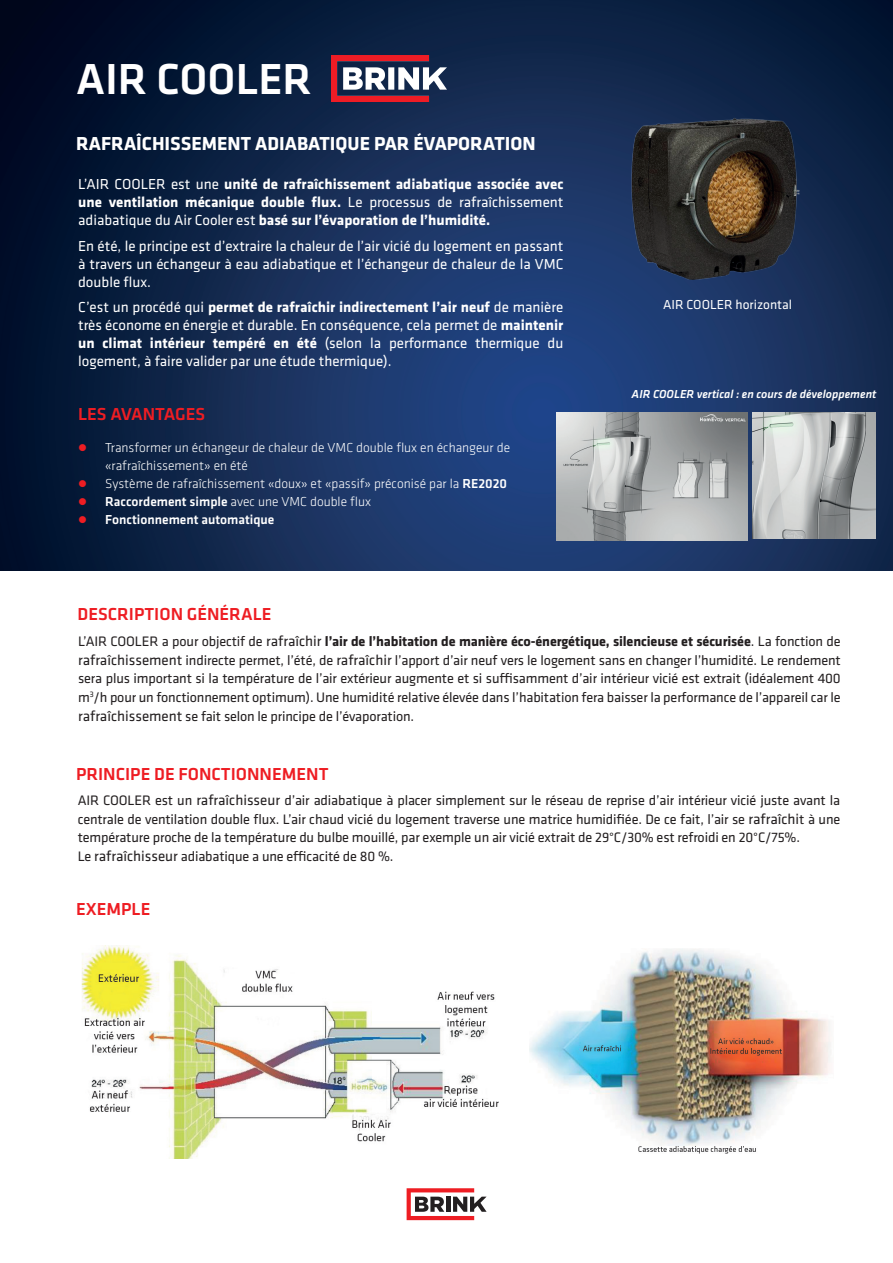
<style>
.page{position:relative;width:893px;height:1263px;background:#fff}
.page>*{position:absolute;margin:0;border:0;box-sizing:border-box;transform-origin:0 0}
.t1{font:500 45px "Klavika Basic";color:#fff}
.t2{font:700 19.5px "Klavika Basic";color:#fff}
.t3{font:500 18px "Klavika Basic";color:#ee1d23}
.t4{font:15px/18px "Klavika Basic";color:#fff;text-align:justify}
.t5{font:700 15px/18px "Klavika Basic";color:#fff;text-align:justify}
.t6{font:14.25px/18.8px "Klavika Basic";letter-spacing:-.01em;color:#231f20;text-align:justify}
.t7{font:300 13.5px/18px "Klavika Basic";color:#fff}
.t8{font:13.5px "Klavika Basic";color:#fff}
.t9{font:italic 500 12px "Klavika";color:#fff}
.s1{font-weight:400}
.s2{font-weight:700}
.s3{font-weight:500}
.s4{font-size:15px}
</style>
<div class="page">
<svg style="left:407px;top:1188px;width:80px;height:32px"></svg>
<img style="left:0;top:1px;width:892px;height:570px">
<img style="left:81px;top:946px;width:418px;height:212px">
<img style="left:529px;top:948px;width:302px;height:206px">
<img style="left:620px;top:103px;width:197px;height:189px">
<img style="left:556px;top:412px;width:191px;height:128px">
<img style="left:752px;top:412px;width:124px;height:127px">
<img style="left:332px;top:56px;width:115px;height:46px">
<svg style="left:79px;top:444px;width:7px;height:7px"></svg>
<svg style="left:79px;top:480px;width:7px;height:7px"></svg>
<svg style="left:79px;top:498px;width:7px;height:7px"></svg>
<svg style="left:79px;top:516px;width:7px;height:7px"></svg>
<h1 class="t1" style="left:76px;top:49px;width:237px">AIR COOLER</h1>
<h2 class="t2" style="left:76px;top:129px;width:461px">RAFRAÎCHISSEMENT ADIABATIQUE PAR ÉVAPORATION</h2>
<p class="t5" style="left:78px;top:175px;width:487px"><span class="s1">L’AIR COOLER est une</span> unité de rafraîchissement adiabatique associée avec une ventilation mécanique double flux. <span class="s1">Le processus de rafraîchissement adiabatique du Air Cooler est</span> basé sur l’évaporation de l’humidité.</p>
<p class="t4" style="left:78px;top:236px;width:487px">En été, le principe est d’extraire la chaleur de l’air vicié du logement en passant à travers un échangeur à eau adiabatique et l’échangeur de chaleur de la VMC double flux.</p>
<p class="t4" style="left:78px;top:297px;width:487px">C’est un procédé qui <span class="s2">permet de rafraîchir indirectement l’air neuf</span> de manière très économe en énergie et durable. En conséquence, cela permet de <span class="s2">maintenir un climat intérieur tempéré en été</span> (selon la performance thermique du logement, à faire valider par une étude thermique).</p>
<p class="t3" style="left:78px;top:401px;width:129px">LES AVANTAGES</p>
<p class="t7" style="left:105px;top:438px;width:407px">Transformer un échangeur de chaleur de VMC double flux en échangeur de «rafraîchissement» en été<br>Système de rafraîchissement «doux» et «passif» préconisé par la <span class="s3">RE2020<br>Raccordement simple</span> avec une VMC double flux<br><span class="s3">Fonctionnement automatique</span></p>
<p class="t3" style="left:78px;top:601px;width:196px">DESCRIPTION GÉNÉRALE</p>
<p class="t8" style="left:663px;top:296px;width:131px">AIR COOLER horizontal</p>
<p class="t9" style="left:632px;top:387px;width:246px">AIR COOLER vertical : en cours de développement</p>
<p class="t6" style="left:78px;top:631px;width:764px">L’AIR COOLER a pour objectif de <span class="s4">rafraîchir</span> <span class="s2">l’air de l’habitation de manière éco-énergétique, silencieuse et sécurisée</span>. La fonction de <span class="s4">rafraîchissement</span> indirecte permet, l’été, de <span class="s4">rafraîchir</span> l’apport d’air neuf vers le logement sans en changer l’humidité. Le rendement sera plus important si la température de l’air extérieur augmente et si suffisamment d’air intérieur vicié est extrait (idéalement 400 m<sup>3</sup>/h pour un fonctionnement optimum). Une humidité relative élevée dans l’habitation fera baisser la performance de l’appareil car le <span class="s4">rafraîchissement</span> se fait selon le principe de l’évaporation.</p>
<p class="t3" style="left:76px;top:761px;width:254px">PRINCIPE DE FONCTIONNEMENT</p>
<p class="t6" style="left:78px;top:790px;width:764px;text-align:left">AIR COOLER est un <span class="s4">rafraîchisseur</span> d’air adiabatique à placer simplement sur le réseau de reprise d’air intérieur vicié juste avant la centrale de ventilation double flux. L’air chaud vicié du logement traverse une matrice humidifiée. De ce fait, l’air se <span class="s4">rafraîchi</span>t à une température proche de la température du bulbe mouillé, par exemple un air vicié extrait de 29°C/30% est refroidi en 20°C/75%.<br>Le <span class="s4">rafraîchisseur</span> adiabatique a une efficacité de 80 %.</p>
<p class="t3" style="left:76px;top:897px;width:76px">EXEMPLE</p>
</div>
